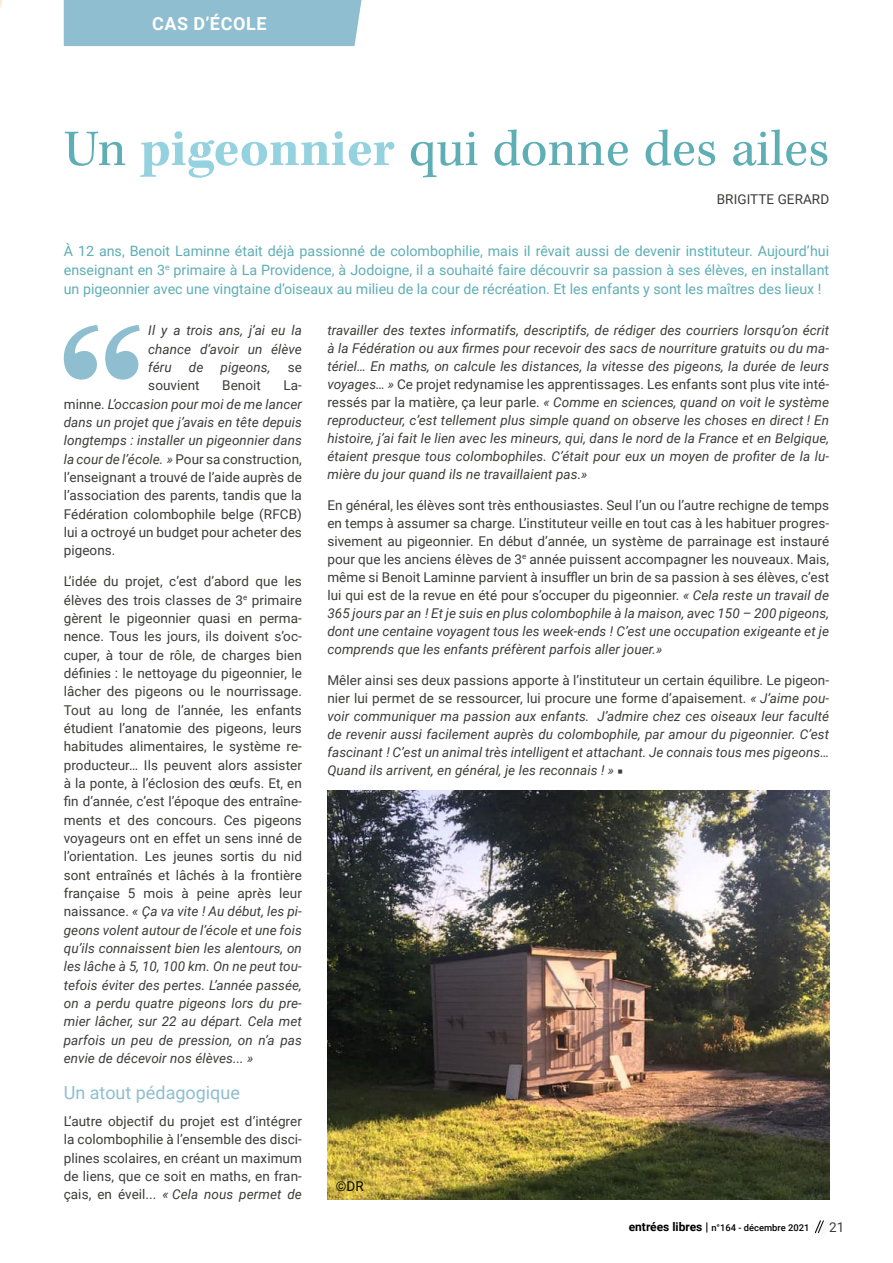
<style>
.page{position:relative;width:893px;height:1263px;background:#fff}
.page>*{position:absolute;margin:0;border:0;box-sizing:border-box;transform-origin:0 0}
.t1{font:52.5px "Kepler Std";color:#5eaeb5}
.t2{font:18px "Roboto";color:#8ebecf}
.t3{font:700 18px "Roboto";letter-spacing:.035em;color:#fff}
.t4{font:14.25px/18.8px "Roboto";color:#5eaeb5;text-align:justify}
.t5{font:13.5px/18.3px "Roboto";letter-spacing:.005em;color:#3c3c3b;text-align:justify}
.t6{font:italic 13.5px/18px "Roboto";letter-spacing:.005em;color:#3c3c3b;text-align:justify}
.t7{font:13.5px "Roboto";color:#020203}
.t8{font:500 9.3px "Roboto";color:#000}
.s1{font-weight:700;color:#93d2de}
.s2{font-style:italic}
.s3{font-style:normal}
.s4{font-family:"Kepler Std";font-weight:900;font-style:normal}
.s5{font-weight:700;font-size:12px}
.s6{font-size:12px}
</style>
<div class="page">
<svg style="left:814px;top:1220px;width:10px;height:14px"></svg>
<svg style="left:0;top:0;width:3px;height:9px"></svg>
<div style="left:64px;top:0;width:297px;height:46px;background:#8ebecf"></div>
<svg style="left:64px;top:325px;width:76px;height:55px"></svg>
<img style="left:327px;top:791px;width:502px;height:408px">
<h2 class="t3" style="left:152px;top:11px;width:116px">CAS D’ÉCOLE</h2>
<h1 class="t1" style="left:64px;top:119px;width:767px">Un <span class="s1">pigeonnier</span> qui donne des ailes</h1>
<p class="t5" style="left:717px;top:190px;width:114px">BRIGITTE GERARD</p>
<p class="t4" style="left:64px;top:241px;width:767px">À 12 ans, Benoit Laminne était déjà passionné de colombophilie, mais il rêvait aussi de devenir instituteur. Aujourd’hui enseignant en 3<sup>e</sup> primaire à La Providence, à Jodoigne, il a souhaité faire découvrir sa passion à ses élèves, en installant un pigeonnier avec une vingtaine d’oiseaux au milieu de la cour de récréation. Et les enfants y sont les maîtres des lieux !</p>
<p class="t6" style="left:148px;top:321px;width:155px">Il y a trois ans, j’ai eu la chance d’avoir un élève féru</p>
<p class="t6" style="left:189px;top:357px;width:16px">de</p>
<p class="t6" style="left:221px;top:357px;width:51px">pigeons,</p>
<p class="t5" style="left:288px;top:357px;width:16px">se</p>
<p class="t5" style="left:148px;top:376px;width:53px">souvient</p>
<p class="t5" style="left:222px;top:376px;width:40px">Benoit</p>
<p class="t5" style="left:64px;top:376px;width:240px;text-indent:220px">La&shy;minne. <span class="s2">L’occasion pour moi de me lancer dans un projet que j’avais en tête depuis longtemps : installer un pigeonnier dans la cour de l’école. »</span> Pour sa construction, l’enseignant a trouvé de l’aide auprès de l’association des parents, tandis que la Fédération colombophile belge (RFCB) lui a octroyé un budget pour acheter des pigeons.</p>
<p class="t5" style="left:64px;top:572px;width:240px">L’idée du projet, c’est d’abord que les élèves des trois classes de 3<sup>e</sup> primaire gèrent le pigeonnier quasi en perma&shy;nence. Tous les jours, ils doivent s’oc&shy;cuper, à tour de rôle, de charges bien définies : le nettoyage du pigeonnier, le lâcher des pigeons ou le nourrissage.<br>Tout au long de l’année, les enfants étudient l’anatomie des pigeons, leurs habitudes alimentaires, le système re&shy;producteur… Ils peuvent alors assister à la ponte, à l’éclosion des œufs. Et, en fin d’année, c’est l’époque des entraîne&shy;ments et des concours. Ces pigeons voyageurs ont en effet un sens inné de l’orientation. Les jeunes sortis du nid sont entraînés et lâchés à la frontière française 5 mois à peine après leur naissance. <span class="s2">« Ça va vite ! Au début, les pi&shy;geons volent autour de l’école et une fois qu’ils connaissent bien les alentours, on les lâche à 5, 10, 100 km. On ne peut tou&shy;tefois éviter des pertes. L’année passée, on a perdu quatre pigeons lors du pre&shy;mier lâcher, sur 22 au départ. Cela met parfois un peu de pression, on n’a pas envie de décevoir nos élèves... »</span></p>
<h2 class="t2" style="left:64px;top:1080px;width:178px">Un atout pédagogique</h2>
<p class="t5" style="left:64px;top:1111px;width:240px">L’autre objectif du projet est d’intégrer la colombophilie à l’ensemble des disci&shy;plines scolaires, en créant un maximum de liens, que ce soit en maths, en fran&shy;çais, en éveil... <span class="s2">« Cela nous permet de</span></p>
<p class="t6" style="left:327px;top:321px;width:503px">travailler des textes informatifs, descriptifs, de rédiger des courriers lorsqu’on écrit à la Fédération ou aux firmes pour recevoir des sacs de nourriture gratuits ou du ma&shy;tériel… En maths, on calcule les distances, la vitesse des pigeons, la durée de leurs voyages… » <span class="s3">Ce projet redynamise les apprentissages. Les enfants sont plus vite inté&shy;ressés par la matière, ça leur parle.</span> « Comme en sciences, quand on voit le système reproducteur, c’est tellement plus simple quand on observe les choses en direct ! En histoire, j’ai fait le lien avec les mineurs, qui, dans le nord de la France et en Belgique, étaient presque tous colombophiles. C’était pour eux un moyen de profiter de la lu&shy;mière du jour quand ils ne travaillaient pas.»</p>
<p class="t5" style="left:327px;top:496px;width:503px">En général, les élèves sont très enthousiastes. Seul l’un ou l’autre rechigne de temps en temps à assumer sa charge. L’instituteur veille en tout cas à les habituer progres&shy;sivement au pigeonnier. En début d’année, un système de parrainage est instauré pour que les anciens élèves de 3<sup>e</sup> année puissent accompagner les nouveaux. Mais, même si Benoit Laminne parvient à insuffler un brin de sa passion à ses élèves, c’est lui qui est de la revue en été pour s’occuper du pigeonnier. <span class="s2">« Cela reste un travail de 365 jours par an ! Et je suis en plus colombophile à la maison, avec 150 – 200 pigeons, dont une centaine voyagent tous les week-ends ! C’est une occupation exigeante et je comprends que les enfants préfèrent parfois aller jouer.»</span></p>
<p class="t6" style="left:327px;top:670px;width:503px"><span class="s3">Mêler ainsi ses deux passions apporte à l’instituteur un certain équilibre. Le pigeon&shy;nier lui permet de se ressourcer, lui procure une forme d’apaisement.</span> « J’aime pou&shy;voir communiquer ma passion aux enfants. J’admire chez ces oiseaux leur faculté de revenir aussi facilement auprès du colombophile, par amour du pigeonnier. C’est fascinant ! C’est un animal très intelligent et attachant. Je connais tous mes pigeons… Quand ils arrivent, en général, je les reconnais ! » <span class="s4">■</span></p>
<p class="t7" style="left:336px;top:1176px;width:29px">©DR</p>
<p class="t8" style="left:629px;top:1221px;width:182px"><span class="s5">entrées libres</span> <span class="s6">|</span> n°164 - décembre 2021</p>
<p class="t5" style="left:829px;top:1217px;width:17px">21</p>
</div>
